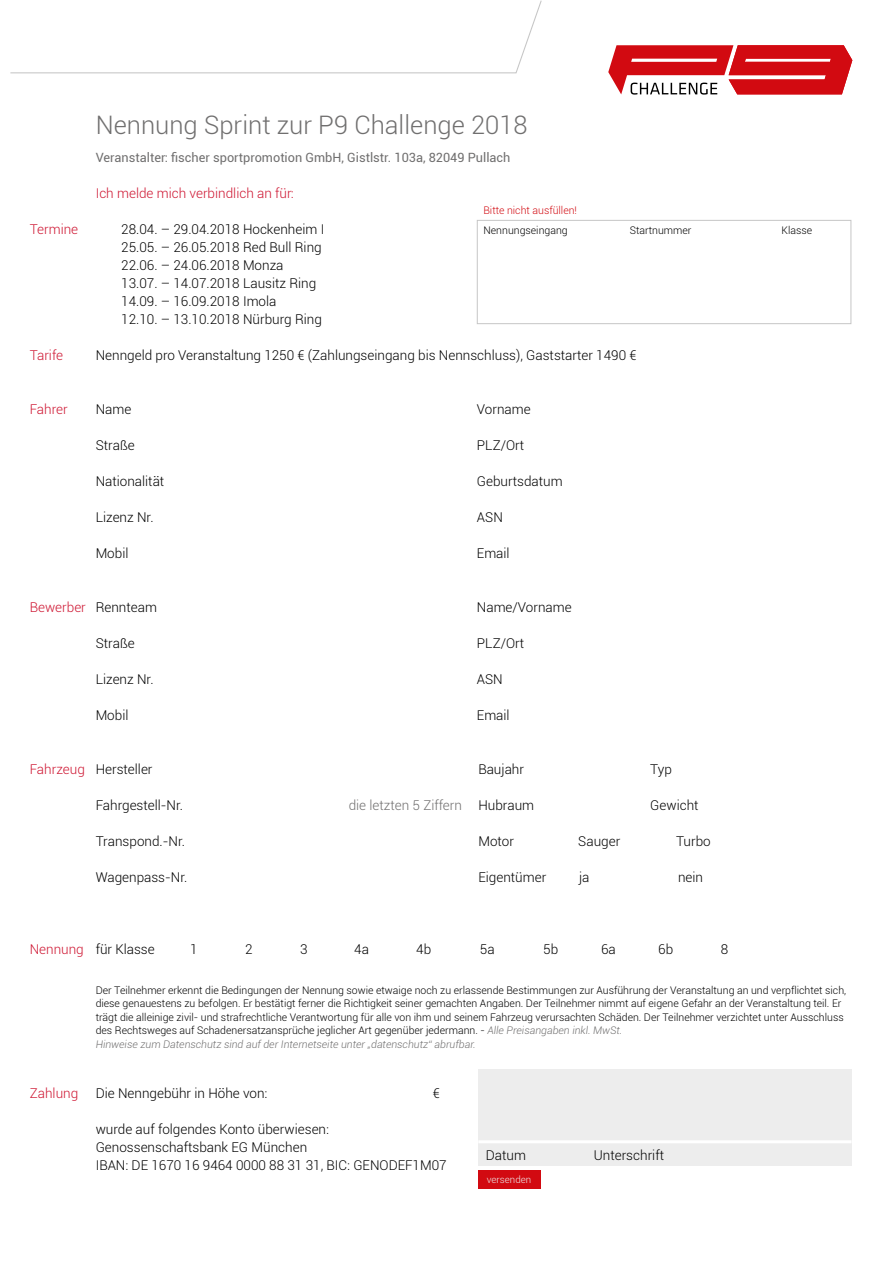
<style>
.page{position:relative;width:893px;height:1263px;background:#fff}
.page>*{position:absolute;margin:0;border:0;box-sizing:border-box;transform-origin:0 0}
.t1{font:300 25.5px "Roboto";color:#706f6f}
.t2{font:300 13.5px/18px "Roboto";color:#000}
.t3{font:300 13.5px "Roboto";color:#ce1531}
.t4{font:300 13.5px "Roboto";color:#706f6f}
.t5{font:12.75px "Roboto";color:#706f6f}
.t6{font:300 10.5px/13.5px "Roboto";color:#000}
.t7{font:300 10.5px "Roboto";color:#d20a11}
.t8{font:300 9.75px "Roboto";color:#ededed}
.s1{font-style:italic;color:#706f6f}
</style>
<div class="page">
<div style="left:478px;top:1069px;width:373px;height:97px;background:#ededed"></div>
<div style="left:478px;top:1170px;width:63px;height:18px;background:#d20a11"></div>
<hr style="left:478px;top:1140px;width:373px;height:3px;background:#fff">
<div style="left:477px;top:220px;width:374px;height:104px;border:1px solid #c6c6c6"></div>
<svg style="left:10px;top:1px;width:843px;height:94px"></svg>
<p class="t3" style="left:30px;top:220px;width:50px">Termine</p>
<p class="t3" style="left:30px;top:346px;width:35px">Tarife</p>
<p class="t3" style="left:30px;top:400px;width:40px">Fahrer</p>
<h1 class="t1" style="left:96px;top:107px;width:433px">Nennung Sprint zur P9 Challenge 2018</h1>
<p class="t5" style="left:96px;top:149px;width:416px">Veranstalter: fischer sportpromotion GmbH, Gistlstr. 103a, 82049 Pullach</p>
<p class="t3" style="left:96px;top:184px;width:200px">Ich melde mich verbindlich an für:</p>
<p class="t2" style="left:121px;top:220px;width:205px">28.04. – 29.04.2018 Hockenheim I<br>25.05. – 26.05.2018 Red Bull Ring<br>22.06. – 24.06.2018 Monza<br>13.07. – 14.07.2018 Lausitz Ring<br>14.09. – 16.09.2018 Imola<br>12.10. – 13.10.2018 Nürburg Ring</p>
<p class="t2" style="left:96px;top:346px;width:542px">Nenngeld pro Veranstaltung 1250 € (Zahlungseingang bis Nennschluss), Gaststarter 1490 €</p>
<p class="t7" style="left:483px;top:203px;width:95px">Bitte nicht ausfüllen!</p>
<p class="t6" style="left:483px;top:223px;width:86px">Nennungseingang</p>
<p class="t6" style="left:630px;top:223px;width:63px">Startnummer</p>
<p class="t6" style="left:782px;top:223px;width:32px">Klasse</p>
<p class="t2" style="left:96px;top:400px;width:37px">Name</p>
<p class="t2" style="left:96px;top:436px;width:41px">Straße</p>
<p class="t2" style="left:96px;top:472px;width:70px">Nationalität</p>
<p class="t2" style="left:96px;top:508px;width:59px">Lizenz Nr.</p>
<p class="t2" style="left:96px;top:544px;width:34px">Mobil</p>
<p class="t2" style="left:477px;top:400px;width:55px">Vorname</p>
<p class="t2" style="left:477px;top:436px;width:49px">PLZ/Ort</p>
<p class="t2" style="left:477px;top:472px;width:87px">Geburtsdatum</p>
<p class="t2" style="left:477px;top:508px;width:27px">ASN</p>
<p class="t2" style="left:477px;top:544px;width:34px">Email</p>
<p class="t3" style="left:30px;top:598px;width:58px">Bewerber</p>
<p class="t2" style="left:96px;top:598px;width:63px">Rennteam</p>
<p class="t2" style="left:96px;top:634px;width:41px">Straße</p>
<p class="t2" style="left:96px;top:670px;width:59px">Lizenz Nr.</p>
<p class="t2" style="left:96px;top:706px;width:34px">Mobil</p>
<p class="t3" style="left:30px;top:760px;width:57px">Fahrzeug</p>
<p class="t2" style="left:96px;top:760px;width:58px">Hersteller</p>
<p class="t2" style="left:96px;top:796px;width:89px">Fahrgestell-Nr.</p>
<p class="t2" style="left:96px;top:832px;width:91px">Transpond.-Nr.</p>
<p class="t2" style="left:96px;top:868px;width:93px">Wagenpass-Nr.</p>
<p class="t2" style="left:477px;top:598px;width:96px">Name/Vorname</p>
<p class="t2" style="left:477px;top:634px;width:49px">PLZ/Ort</p>
<p class="t2" style="left:477px;top:670px;width:27px">ASN</p>
<p class="t2" style="left:477px;top:706px;width:34px">Email</p>
<p class="t4" style="left:349px;top:796px;width:115px">die letzten 5 Ziffern</p>
<p class="t2" style="left:478px;top:760px;width:47px">Baujahr</p>
<p class="t2" style="left:650px;top:760px;width:23px">Typ</p>
<p class="t2" style="left:478px;top:796px;width:57px">Hubraum</p>
<p class="t2" style="left:650px;top:796px;width:50px">Gewicht</p>
<p class="t2" style="left:478px;top:832px;width:37px">Motor</p>
<p class="t2" style="left:578px;top:832px;width:44px">Sauger</p>
<p class="t2" style="left:676px;top:832px;width:36px">Turbo</p>
<p class="t2" style="left:478px;top:868px;width:69px">Eigentümer</p>
<p class="t2" style="left:579px;top:868px;width:12px">ja</p>
<p class="t2" style="left:678px;top:868px;width:27px">nein</p>
<p class="t3" style="left:30px;top:940px;width:56px">Nennung</p>
<p class="t2" style="left:96px;top:940px;width:61px">für Klasse</p>
<p class="t2" style="left:190px;top:940px;width:9px">1</p>
<p class="t2" style="left:245px;top:940px;width:9px">2</p>
<p class="t2" style="left:300px;top:940px;width:9px">3</p>
<p class="t2" style="left:354px;top:940px;width:16px">4a</p>
<p class="t2" style="left:416px;top:940px;width:16px">4b</p>
<p class="t2" style="left:480px;top:940px;width:16px">5a</p>
<p class="t2" style="left:543px;top:940px;width:16px">5b</p>
<p class="t2" style="left:601px;top:940px;width:16px">6a</p>
<p class="t2" style="left:658px;top:940px;width:16px">6b</p>
<p class="t2" style="left:721px;top:940px;width:9px">8</p>
<p class="t6" style="left:96px;top:983px;width:752px">Der Teilnehmer erkennt die Bedingungen der Nennung sowie etwaige noch zu erlassende Bestimmungen zur Ausführung der Veranstaltung an und verpflichtet sich, diese genauestens zu befolgen. Er bestätigt ferner die Richtigkeit seiner gemachten Angaben. Der Teilnehmer nimmt auf eigene Gefahr an der Veranstaltung teil. Er trägt die alleinige zivil- und strafrechtliche Verantwortung für alle von ihm und seinem Fahrzeug verursachten Schäden. Der Teilnehmer verzichtet unter Ausschluss des Rechtsweges auf Schadenersatzansprüche jeglicher Art gegenüber jedermann. - <span class="s1">Alle Preisangaben inkl. MwSt.<br>Hinweise zum Datenschutz sind auf der Internetseite unter „datenschutz“ abrufbar.</span></p>
<p class="t3" style="left:30px;top:1084px;width:50px">Zahlung</p>
<p class="t2" style="left:96px;top:1084px;width:173px">Die Nenngebühr in Höhe von:</p>
<p class="t2" style="left:433px;top:1084px;width:9px">€</p>
<p class="t2" style="left:96px;top:1120px;width:353px">wurde auf folgendes Konto überwiesen:<br>Genossenschaftsbank EG München<br>IBAN: DE 1670 16 9464 0000 88 31 31, BIC: GENODEF1M07</p>
<p class="t2" style="left:486px;top:1146px;width:42px">Datum</p>
<p class="t2" style="left:594px;top:1146px;width:72px">Unterschrift</p>
<p class="t8" style="left:487px;top:1172px;width:46px">versenden</p>
</div>
